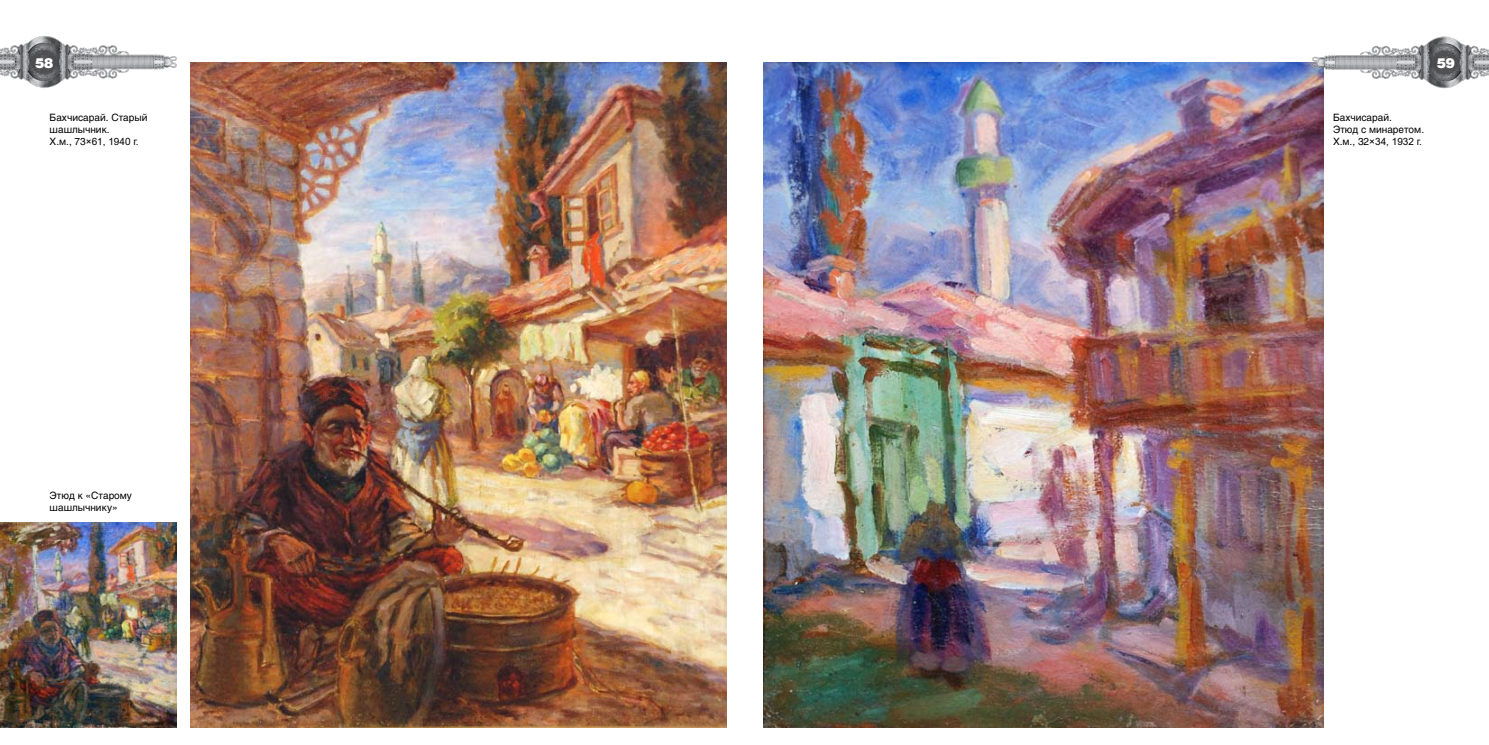
<style>
.page{position:relative;width:1489px;height:745px;background:#fff}
.page>*{position:absolute;margin:0;border:0;box-sizing:border-box;transform-origin:0 0}
.t1{font:900 13.75px "Helios";color:#fff}
.t2{font:10px/12px "Helios";color:#000}
.t3{font:10px "Arial";color:#000}
.s1{font-family:"Helios"}
</style>
<div class="page">
<img style="left:190px;top:62px;width:536px;height:664px">
<img style="left:0;top:522px;width:176px;height:204px">
<img style="left:763px;top:62px;width:560px;height:664px">
<img style="left:0;top:36px;width:214px;height:87px">
<img style="left:1274px;top:36px;width:214px;height:87px">
<h1 class="t1" style="left:35px;top:54px;width:20px">58</h1>
<h1 class="t1" style="left:1436px;top:54px;width:20px">59</h1>
<p class="t2" style="left:50px;top:111px;width:99px">Бахчисарай. Старый шашлычник.</p>
<p class="t3" style="left:50px;top:134px;width:90px"><span class="s1">Х.м., 73</span>×61, 1940 г.</p>
<p class="t2" style="left:50px;top:488px;width:84px">Этюд к «Старому шашлычнику»</p>
<p class="t2" style="left:1332px;top:111px;width:93px">Бахчисарай.<br>Этюд с минаретом.</p>
<p class="t3" style="left:1332px;top:134px;width:90px"><span class="s1">Х.м., 32</span>×34, 1932 г.</p>
</div>
